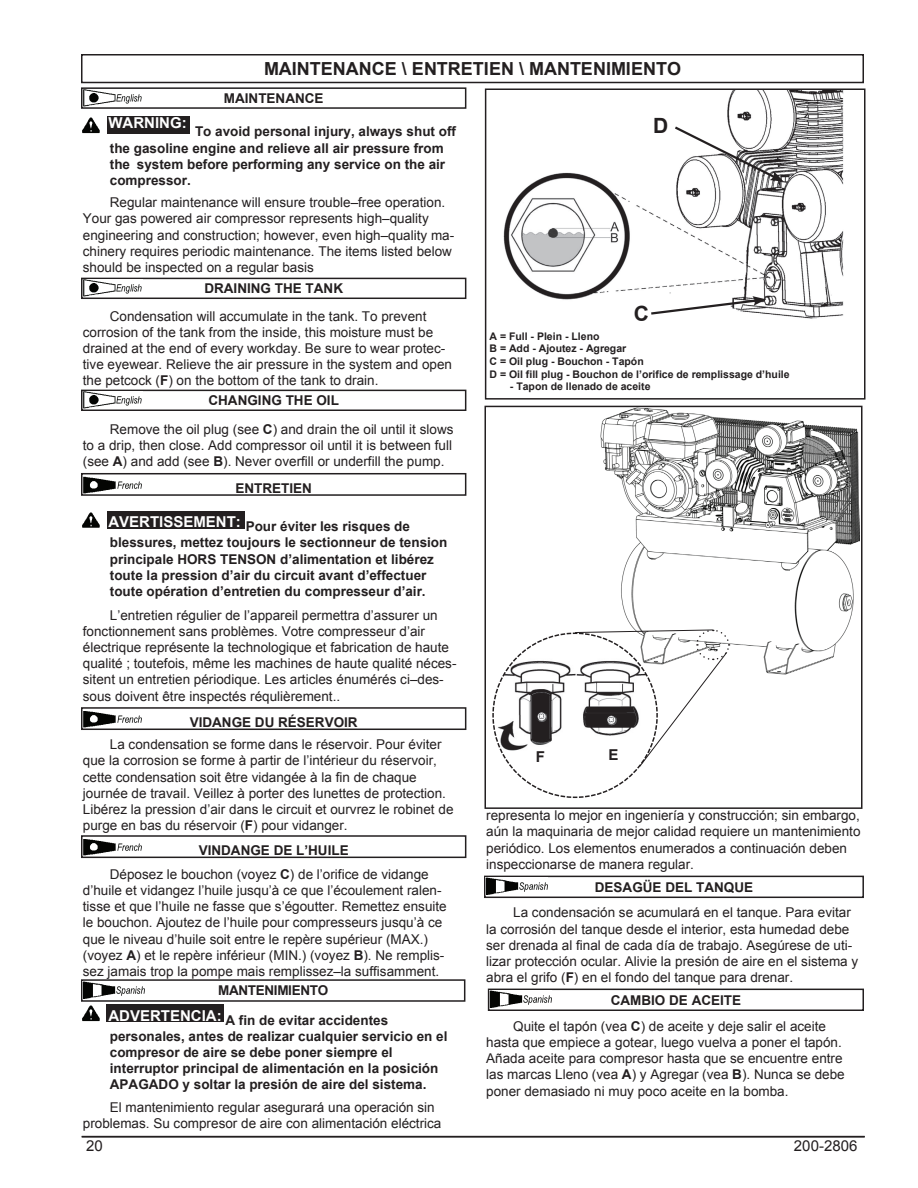
<style>
.page{position:relative;width:918px;height:1188px;background:#fff}
.page>*{position:absolute;margin:0;border:0;box-sizing:border-box;transform-origin:0 0}
.t1{font:700 21px "Arial";color:#231f20}
.t2{font:700 18px "Arial";color:#231f20}
.t3{font:700 15px "Arial";color:#fff}
.t4{font:15px "Arial";color:#231f20}
.t5{font:700 15px "Arial";color:#231f20}
.t6{font:13.5px/16.2px "Arial";color:#231f20}
.t7{font:700 13.5px/16.2px "Arial";color:#231f20}
.t8{font:700 13.5px "Arial";letter-spacing:-.025em;color:#231f20}
.t9{font:700 10.5px/12.6px "Arial";color:#231f20}
.s1{font-weight:700}
</style>
<div class="page">
<hr style="left:82px;top:1136px;width:783px;height:1px;background:#231f20">
<img style="left:503px;top:91px;width:340px;height:228px">
<div style="left:485px;top:88px;width:381px;height:312px;border:2px solid #231f20"></div>
<div style="left:81px;top:54px;width:783px;height:29px;border:2px solid #231f20"></div>
<div style="left:81px;top:87px;width:385px;height:22px;border:2px solid #231f20"></div>
<img style="left:83px;top:90px;width:60px;height:17px">
<div style="left:81px;top:278px;width:385px;height:21px;border:2px solid #231f20"></div>
<img style="left:83px;top:280px;width:60px;height:17px">
<div style="left:81px;top:390px;width:385px;height:21px;border:2px solid #231f20"></div>
<img style="left:83px;top:392px;width:60px;height:17px">
<div style="left:81px;top:473px;width:385px;height:23px;border:2px solid #231f20"></div>
<img style="left:83px;top:477px;width:59px;height:16px">
<div style="left:81px;top:707px;width:385px;height:23px;border:2px solid #231f20"></div>
<img style="left:83px;top:711px;width:60px;height:17px">
<div style="left:81px;top:835px;width:385px;height:23px;border:2px solid #231f20"></div>
<img style="left:83px;top:839px;width:60px;height:17px">
<div style="left:81px;top:979px;width:384px;height:23px;border:2px solid #231f20"></div>
<img style="left:83px;top:981px;width:62px;height:18px">
<div style="left:484px;top:876px;width:380px;height:22px;border:2px solid #231f20"></div>
<img style="left:486px;top:878px;width:61px;height:17px">
<div style="left:488px;top:989px;width:376px;height:22px;border:2px solid #231f20"></div>
<img style="left:490px;top:991px;width:62px;height:17px">
<img style="left:82px;top:117px;width:18px;height:17px">
<div style="left:107px;top:116px;width:83px;height:18px;background:#231f20"></div>
<img style="left:82px;top:512px;width:18px;height:16px">
<div style="left:107px;top:511px;width:137px;height:18px;background:#231f20"></div>
<img style="left:82px;top:1005px;width:18px;height:17px">
<div style="left:107px;top:1004px;width:117px;height:18px;background:#231f20"></div>
<svg style="left:672px;top:125px;width:112px;height:57px"></svg>
<svg style="left:649px;top:296px;width:117px;height:20px"></svg>
<img style="left:600px;top:409px;width:259px;height:265px">
<div style="left:484px;top:406px;width:378px;height:403px;border:2px solid #231f20"></div>
<svg style="left:492px;top:629px;width:238px;height:170px"></svg>
<div style="left:534px;top:749px;width:15px;height:20px;background:#fff"></div>
<div style="left:607px;top:748px;width:16px;height:18px;background:#fff"></div>
<h2 class="t2" style="left:264px;top:57px;width:419px">MAINTENANCE \ ENTRETIEN \ MANTENIMIENTO</h2>
<p class="t7" style="left:224px;top:91px;width:101px">MAINTENANCE</p>
<p class="t3" style="left:108px;top:113px;width:80px">WARNING:</p>
<p class="t7" style="left:110px;top:124px;width:348px;text-indent:85px">To avoid personal injury, always shut off the gasoline engine and relieve all air pressure from the system before performing any service on the air compressor.</p>
<p class="t6" style="left:83px;top:194px;width:373px;text-indent:27px">Regular maintenance will ensure trouble–free operation.<br>Your gas powered air compressor represents high–quality engineering and construction; however, even high–quality ma&shy;chinery requires periodic maintenance. The items listed below should be inspected on a regular basis</p>
<p class="t6" style="left:83px;top:308px;width:371px;text-indent:27px">Condensation will accumulate in the tank. To prevent corrosion of the tank from the inside, this moisture must be drained at the end of every workday. Be sure to wear protec&shy;tive eyewear. Relieve the air pressure in the system and open the petcock (<span class="s1">F</span>) on the bottom of the tank to drain.</p>
<p class="t6" style="left:83px;top:421px;width:372px;text-align:justify;text-indent:27px">Remove the oil plug (see <span class="s1">C</span>) and drain the oil until it slows to a drip, then close. Add compressor oil until it is between full (see <span class="s1">A</span>) and add (see <span class="s1">B</span>). Never overfill or underfill the pump.</p>
<p class="t7" style="left:204px;top:281px;width:140px">DRAINING THE TANK</p>
<p class="t7" style="left:208px;top:393px;width:132px">CHANGING THE OIL</p>
<p class="t7" style="left:235px;top:480px;width:78px">ENTRETIEN</p>
<p class="t3" style="left:108px;top:512px;width:134px">AVERTISSEMENT:</p>
<p class="t7" style="left:110px;top:519px;width:339px;text-indent:136px">Pour éviter les risques de blessures, mettez toujours le sectionneur de tension principale HORS TENSON d’alimentation et libérez toute la pression d’air du circuit avant d’effectuer toute opération d’entretien du compresseur d’air.</p>
<p class="t6" style="left:83px;top:607px;width:375px;text-indent:27px">L’entretien régulier de l’appareil permettra d’assurer un fonctionnement sans problèmes. Votre compresseur d’air électrique représente la technologique et fabrication de haute qualité ; toutefois, même les machines de haute qualité néces&shy;sitent un entretien périodique. Les articles énumérés ci–des&shy;sous doivent être inspectés réqulièrement..</p>
<p class="t6" style="left:83px;top:737px;width:372px;text-indent:27px">La condensation se forme dans le réservoir. Pour éviter que la corrosion se forme à partir de l’intérieur du réservoir, cette condensation soit être vidangée à la fin de chaque journée de travail. Veillez à porter des lunettes de protection.<br>Libérez la pression d’air dans le circuit et ourvrez le robinet de purge en bas du réservoir (<span class="s1">F</span>) pour vidanger.</p>
<p class="t6" style="left:83px;top:866px;width:365px;text-indent:27px">Déposez le bouchon (voyez <span class="s1">C</span>) de l’orifice de vidange d’huile et vidangez l’huile jusqu’à ce que l’écoulement ralen&shy;tisse et que l’huile ne fasse que s’égoutter. Remettez ensuite le bouchon. Ajoutez de l’huile pour compresseurs jusqu’à ce que le niveau d’huile soit entre le repère supérieur (MAX.) (voyez <span class="s1">A</span>) et le repère inférieur (MIN.) (voyez <span class="s1">B</span>). Ne remplis&shy;sez jamais trop la pompe mais remplissez–la suffisamment.</p>
<p class="t7" style="left:110px;top:1012px;width:339px;text-indent:116px">A fin de evitar accidentes personales, antes de realizar cualquier servicio en el compresor de aire se debe poner siempre el interruptor principal de alimentación en la posición APAGADO y soltar la presión de aire del sistema.</p>
<p class="t6" style="left:83px;top:1099px;width:360px;text-indent:27px">El mantenimiento regular asegurará una operación sin problemas. Su compresor de aire con alimentación eléctrica</p>
<p class="t7" style="left:190px;top:715px;width:170px">VIDANGE DU RÉSERVOIR</p>
<p class="t7" style="left:199px;top:843px;width:152px">VINDANGE DE L’HUILE</p>
<p class="t8" style="left:218px;top:982px;width:111px">MANTENIMIENTO</p>
<p class="t3" style="left:108px;top:1005px;width:115px">ADVERTENCIA:</p>
<h1 class="t1" style="left:653px;top:111px;width:17px">D</h1>
<h1 class="t1" style="left:634px;top:300px;width:17px">C</h1>
<p class="t9" style="left:490px;top:330px;width:302px">A = Full - Plein - Lleno<br>B = Add - Ajoutez - Agregar<br>C = Oil plug - Bouchon - Tapón<br>D = Oil fill plug - Bouchon de l’orifice de remplissage d’huile</p>
<p class="t9" style="left:510px;top:381px;width:142px">- Tapon de llenado de aceite</p>
<p class="t5" style="left:536px;top:747px;width:11px">F</p>
<p class="t5" style="left:608px;top:745px;width:12px">E</p>
<p class="t6" style="left:486px;top:808px;width:376px">representa lo mejor en ingeniería y construcción; sin embargo, aún la maquinaria de mejor calidad requiere un mantenimiento periódico. Los elementos enumerados a continuación deben inspeccionarse de manera regular.</p>
<p class="t6" style="left:486px;top:905px;width:374px;text-indent:27px">La condensación se acumulará en el tanque. Para evitar la corrosión del tanque desde el interior, esta humedad debe ser drenada al final de cada día de trabajo. Asegúrese de uti&shy;lizar protección ocular. Alivie la presión de aire en el sistema y abra el grifo (<span class="s1">F</span>) en el fondo del tanque para drenar.</p>
<p class="t6" style="left:486px;top:1018px;width:360px;text-indent:27px">Quite el tapón (vea <span class="s1">C</span>) de aceite y deje salir el aceite hasta que empiece a gotear, luego vuelva a poner el tapón.<br>Añada aceite para compresor hasta que se encuentre entre las marcas Lleno (vea <span class="s1">A</span>) y Agregar (vea <span class="s1">B</span>). Nunca se debe poner demasiado ni muy poco aceite en la bomba.</p>
<p class="t7" style="left:595px;top:879px;width:160px">DESAGÜE DEL TANQUE</p>
<p class="t7" style="left:611px;top:992px;width:132px">CAMBIO DE ACEITE</p>
<p class="t4" style="left:86px;top:1136px;width:18px">20</p>
<p class="t4" style="left:794px;top:1136px;width:65px">200-2806</p>
</div>
